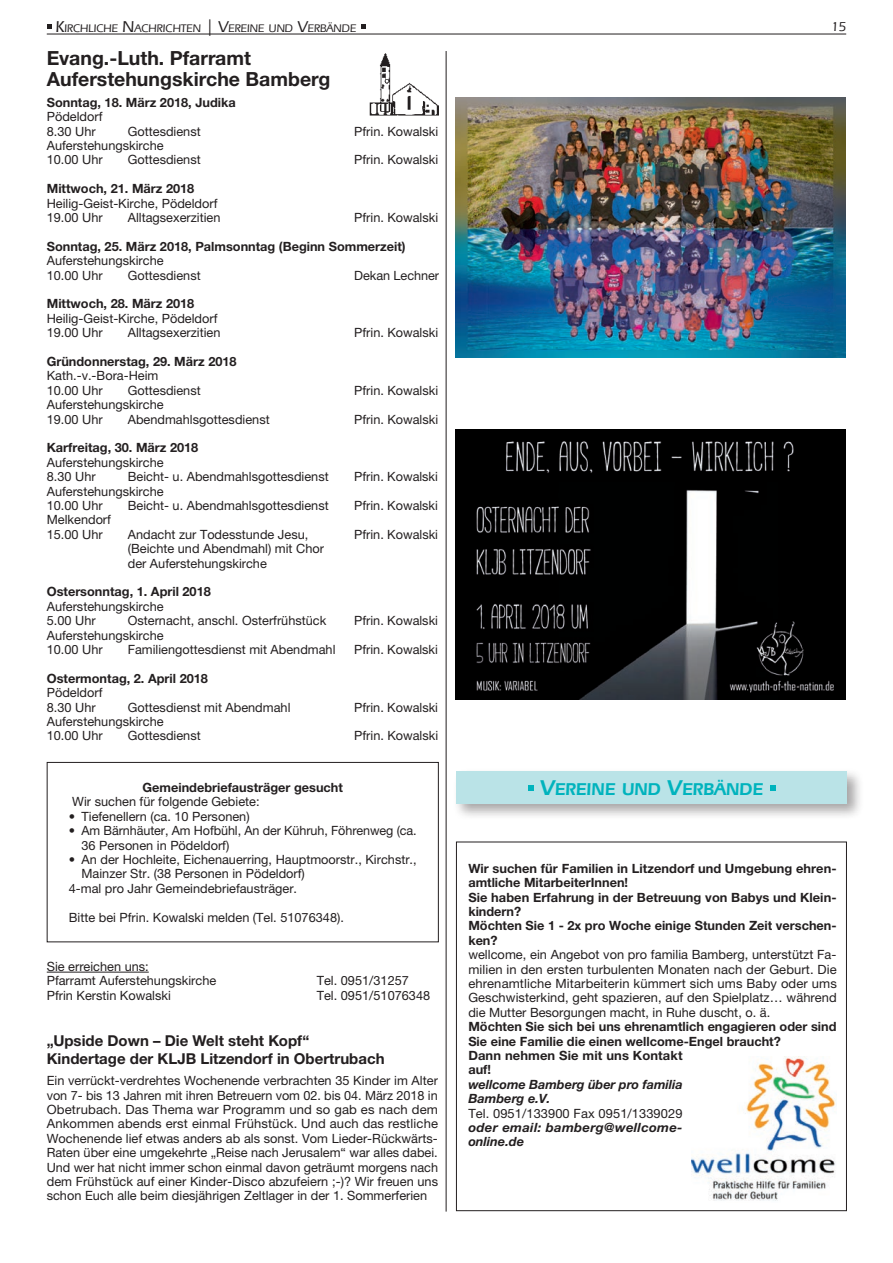
<style>
.page{position:relative;width:893px;height:1263px;background:#fff}
.page>*{position:absolute;margin:0;border:0;box-sizing:border-box;transform-origin:0 0}
.t1{font:700 19.5px/21px "Helvetica Neue LTW1 G";color:#231f20}
.t2{font:600 18px "Eras IT Cby BT";color:#00b3bd}
.t3{font:700 15px/18px "Helvetica Neue LTW1 G";color:#231f20}
.t4{font:500 13.5px "Eras IT Cby BT";color:#231f20}
.t5{font:12.75px/14.4px "Helvetica Neue LTW1 G";color:#231f20}
.t6{font:700 12.75px/14.4px "Helvetica Neue LTW1 G";color:#231f20}
.t7{font:italic 700 12.75px/14.4px "Helvetica Neue LTW1 G";color:#231f20}
.t8{font:italic 700 12.75px/14.4px "Helvetica Neue LTW1 G";letter-spacing:.02em;color:#231f20}
.t9{font:500 11.55px "Eras IT Cby BT";color:#231f20}
.s1{font-size:16.5px}
.s2{font-size:22.5px}
</style>
<div class="page">
<hr style="left:47px;top:34px;width:799px;height:1px;background:#231f20">
<hr style="left:446px;top:51px;width:1px;height:1160px;background:#231f20">
<svg style="left:47px;top:24px;width:4px;height:5px"></svg>
<svg style="left:361px;top:24px;width:4px;height:5px"></svg>
<hr style="left:47px;top:972px;width:102px;height:1px;background:#231f20">
<div style="left:47px;top:762px;width:392px;height:180px;border:1px solid #231f20"></div>
<img style="left:455px;top:98px;width:390px;height:260px">
<img style="left:455px;top:430px;width:390px;height:270px">
<div style="left:452px;top:767px;width:412px;height:53px;background:#231f20;opacity:.4"></div>
<div style="left:456px;top:771px;width:391px;height:33px;background:#bae3e7"></div>
<svg style="left:528px;top:785px;width:6px;height:6px"></svg>
<svg style="left:770px;top:785px;width:5px;height:6px"></svg>
<img style="left:370px;top:53px;width:69px;height:63px">
<img style="left:691px;top:1057px;width:146px;height:144px">
<div style="left:456px;top:842px;width:391px;height:369px;border:1px solid #231f20"></div>
<p class="t9" style="left:56px;top:21px;width:302px"><span class="s1">K</span>IRCHLICHE <span class="s1">N</span>ACHRICHTEN <span class="s1">| V</span>EREINE UND <span class="s1">V</span>ERBÄNDE</p>
<p class="t4" style="left:831px;top:18px;width:16px">15</p>
<h1 class="t1" style="left:47px;top:47px;width:285px">Evang.-Luth. Pfarramt<br>Auferstehungskirche Bamberg</h1>
<p class="t6" style="left:47px;top:95px;width:190px">Sonntag, 18. März 2018, Judika</p>
<p class="t5" style="left:47px;top:109px;width:57px">Pödeldorf<br>8.30 Uhr</p>
<p class="t5" style="left:128px;top:124px;width:74px">Gottesdienst</p>
<p class="t5" style="left:354px;top:124px;width:85px">Pfrin. Kowalski</p>
<p class="t5" style="left:47px;top:138px;width:118px">Auferstehungskirche<br>10.00 Uhr</p>
<p class="t5" style="left:128px;top:153px;width:74px">Gottesdienst</p>
<p class="t5" style="left:354px;top:153px;width:85px">Pfrin. Kowalski</p>
<p class="t6" style="left:47px;top:181px;width:149px">Mittwoch, 21. März 2018</p>
<p class="t5" style="left:47px;top:196px;width:172px">Heilig-Geist-Kirche, Pödeldorf<br>19.00 Uhr</p>
<p class="t5" style="left:128px;top:210px;width:94px">Alltagsexerzitien</p>
<p class="t5" style="left:354px;top:210px;width:85px">Pfrin. Kowalski</p>
<p class="t6" style="left:47px;top:239px;width:360px">Sonntag, 25. März 2018, Palmsonntag (Beginn Sommerzeit)</p>
<p class="t5" style="left:47px;top:253px;width:118px">Auferstehungskirche<br>10.00 Uhr</p>
<p class="t5" style="left:128px;top:268px;width:74px">Gottesdienst</p>
<p class="t5" style="left:354px;top:268px;width:86px">Dekan Lechner</p>
<p class="t6" style="left:47px;top:297px;width:149px">Mittwoch, 28. März 2018</p>
<p class="t5" style="left:47px;top:311px;width:172px">Heilig-Geist-Kirche, Pödeldorf<br>19.00 Uhr</p>
<p class="t5" style="left:128px;top:325px;width:94px">Alltagsexerzitien</p>
<p class="t5" style="left:354px;top:325px;width:85px">Pfrin. Kowalski</p>
<p class="t6" style="left:47px;top:354px;width:191px">Gründonnerstag, 29. März 2018</p>
<p class="t5" style="left:47px;top:368px;width:113px">Kath.-v.-Bora-Heim<br>10.00 Uhr</p>
<p class="t5" style="left:128px;top:383px;width:74px">Gottesdienst</p>
<p class="t5" style="left:354px;top:383px;width:85px">Pfrin. Kowalski</p>
<p class="t5" style="left:47px;top:397px;width:118px">Auferstehungskirche<br>19.00 Uhr</p>
<p class="t5" style="left:128px;top:412px;width:143px">Abendmahlsgottesdienst</p>
<p class="t5" style="left:354px;top:412px;width:85px">Pfrin. Kowalski</p>
<p class="t6" style="left:47px;top:441px;width:153px">Karfreitag, 30. März 2018</p>
<p class="t5" style="left:47px;top:455px;width:118px">Auferstehungskirche<br>8.30 Uhr</p>
<p class="t5" style="left:128px;top:469px;width:202px">Beicht- u. Abendmahlsgottesdienst</p>
<p class="t5" style="left:354px;top:469px;width:85px">Pfrin. Kowalski</p>
<p class="t5" style="left:47px;top:484px;width:118px">Auferstehungskirche<br>10.00 Uhr</p>
<p class="t5" style="left:128px;top:498px;width:202px">Beicht- u. Abendmahlsgottesdienst</p>
<p class="t5" style="left:354px;top:498px;width:85px">Pfrin. Kowalski</p>
<p class="t5" style="left:47px;top:513px;width:66px">Melkendorf<br>15.00 Uhr</p>
<p class="t5" style="left:128px;top:527px;width:182px">Andacht zur Todesstunde Jesu,</p>
<p class="t5" style="left:354px;top:527px;width:85px">Pfrin. Kowalski</p>
<p class="t5" style="left:128px;top:541px;width:198px">(Beichte und Abendmahl) mit Chor der Auferstehungskirche</p>
<p class="t6" style="left:47px;top:584px;width:166px">Ostersonntag, 1. April 2018</p>
<p class="t5" style="left:47px;top:599px;width:118px">Auferstehungskirche<br>5.00 Uhr</p>
<p class="t5" style="left:128px;top:613px;width:200px">Osternacht, anschl. Osterfrühstück</p>
<p class="t5" style="left:354px;top:613px;width:85px">Pfrin. Kowalski</p>
<p class="t5" style="left:47px;top:628px;width:118px">Auferstehungskirche<br>10.00 Uhr</p>
<p class="t5" style="left:128px;top:642px;width:209px">Familiengottesdienst mit Abendmahl</p>
<p class="t5" style="left:354px;top:642px;width:85px">Pfrin. Kowalski</p>
<p class="t6" style="left:47px;top:671px;width:163px">Ostermontag, 2. April 2018</p>
<p class="t5" style="left:47px;top:685px;width:57px">Pödeldorf<br>8.30 Uhr</p>
<p class="t5" style="left:128px;top:700px;width:164px">Gottesdienst mit Abendmahl</p>
<p class="t5" style="left:354px;top:700px;width:85px">Pfrin. Kowalski</p>
<p class="t5" style="left:47px;top:714px;width:118px">Auferstehungskirche<br>10.00 Uhr</p>
<p class="t5" style="left:128px;top:729px;width:74px">Gottesdienst</p>
<p class="t5" style="left:354px;top:729px;width:85px">Pfrin. Kowalski</p>
<p class="t6" style="left:143px;top:780px;width:202px">Gemeindebriefausträger gesucht</p>
<p class="t5" style="left:72px;top:794px;width:189px">Wir suchen für folgende Gebiete:</p>
<p class="t5" style="left:69px;top:809px;width:182px">• Tiefenellern (ca. 10 Personen)</p>
<p class="t5" style="left:82px;top:823px;width:337px;text-indent:-13px">• Am Bärnhäuter, Am Hofbühl, An der Kühruh, Föhrenweg (ca.<br>36 Personen in Pödeldorf)</p>
<p class="t5" style="left:69px;top:852px;width:349px">• An der Hochleite, Eichenauerring, Hauptmoorstr., Kirchstr.,</p>
<p class="t5" style="left:82px;top:866px;width:225px">Mainzer Str. (38 Personen in Pödeldorf)</p>
<p class="t5" style="left:69px;top:881px;width:230px">4-mal pro Jahr Gemeindebriefausträger.</p>
<p class="t5" style="left:69px;top:910px;width:277px">Bitte bei Pfrin. Kowalski melden (Tel. 51076348).</p>
<p class="t5" style="left:47px;top:959px;width:171px">Sie erreichen uns:<br>Pfarramt Auferstehungskirche</p>
<p class="t5" style="left:317px;top:973px;width:94px">Tel. 0951/31257</p>
<p class="t5" style="left:47px;top:988px;width:126px">Pfrin Kerstin Kowalski</p>
<p class="t5" style="left:317px;top:988px;width:115px">Tel. 0951/51076348</p>
<p class="t3" style="left:47px;top:1032px;width:339px">„Upside Down – Die Welt steht Kopf“<br>Kindertage der KLJB Litzendorf in Obertrubach</p>
<p class="t5" style="left:47px;top:1073px;width:393px;text-align:justify">Ein verrückt-verdrehtes Wochenende verbrachten 35 Kinder im Alter von 7- bis 13 Jahren mit ihren Betreuern vom 02. bis 04. März 2018 in Obetrubach. Das Thema war Programm und so gab es nach dem Ankommen abends erst einmal Frühstück. Und auch das restliche Wochenende lief etwas anders ab als sonst. Vom Lieder-Rückwärts-Raten über eine umgekehrte „Reise nach Jerusalem“ war alles dabei.<br>Und wer hat nicht immer schon einmal davon geträumt morgens nach dem Frühstück auf einer Kinder-Disco abzufeiern ;-)? Wir freuen uns schon Euch alle beim diesjährigen Zeltlager in der 1. Sommerferien</p>
<h2 class="t2" style="left:540px;top:777px;width:224px"><span class="s2">V</span>EREINE UND <span class="s2">V</span>ERBÄNDE</h2>
<p class="t6" style="left:468px;top:861px;width:370px">Wir suchen für Familien in Litzendorf und Umgebung ehren&shy;amtliche MitarbeiterInnen!<br>Sie haben Erfahrung in der Betreuung von Babys und Klein&shy;kindern?<br>Möchten Sie 1 - 2x pro Woche einige Stunden Zeit verschen&shy;ken?</p>
<p class="t5" style="left:468px;top:947px;width:370px;text-align:justify">wellcome, ein Angebot von pro familia Bamberg, unterstützt Fa&shy;milien in den ersten turbulenten Monaten nach der Geburt. Die ehrenamtliche Mitarbeiterin kümmert sich ums Baby oder ums Geschwisterkind, geht spazieren, auf den Spielplatz… während die Mutter Besorgungen macht, in Ruhe duscht, o. ä.</p>
<p class="t6" style="left:468px;top:1019px;width:370px">Möchten Sie sich bei uns ehrenamtlich engagieren oder sind Sie eine Familie die einen wellcome-Engel braucht?<br>Dann nehmen Sie mit uns Kontakt<br>auf!</p>
<p class="t7" style="left:468px;top:1077px;width:216px">wellcome Bamberg über pro familia<br>Bamberg e.V.</p>
<p class="t5" style="left:468px;top:1106px;width:216px">Tel. 0951/133900 Fax 0951/1339029</p>
<p class="t8" style="left:468px;top:1120px;width:216px">oder email: bamberg@wellcome&shy;online.de</p>
</div>
